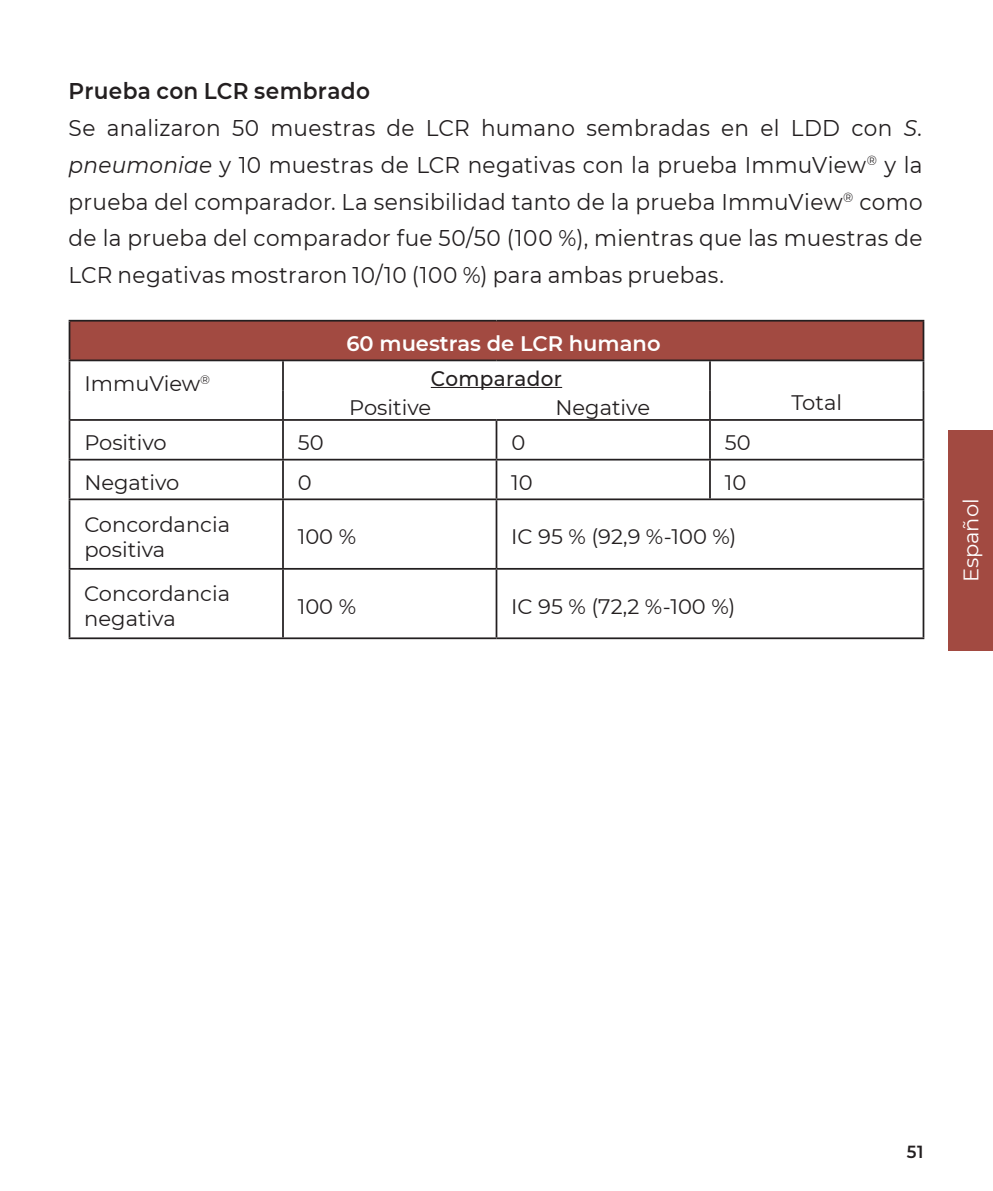
<style>
.page{position:relative;width:993px;height:1191px;background:#fff}
.page>*{position:absolute;margin:0;border:0;box-sizing:border-box;transform-origin:0 0}
.t1{font:22.75px/36.8px "Montserrat";letter-spacing:.015em;color:#231f20;scale:.95 1}
.t2{font:21px/24.5px "Montserrat";color:#231f20}
.t3{font:600 21px "Montserrat";color:#fff}
.t4{font:500 21px "Montserrat";letter-spacing:.02em;color:#231f20;scale:.95 1}
.t5{font:21px "Montserrat";color:#fff}
.t6{font:600 17.5px "Montserrat";color:#231f20;scale:.95 1}
.s1{font-weight:600}
.s2{font-style:italic}
</style>
<div class="page">
<div style="left:69px;top:321px;width:854px;height:39px;background:#a24a41"></div>
<svg style="left:70px;top:361px;width:852px;height:276px"></svg>
<hr style="left:69px;top:320px;width:214px;height:1px;background:#231f20">
<hr style="left:69px;top:321px;width:1px;height:38px;background:#231f20">
<hr style="left:283px;top:320px;width:213px;height:1px;background:#231f20">
<hr style="left:496px;top:320px;width:213px;height:1px;background:#231f20">
<hr style="left:709px;top:320px;width:215px;height:1px;background:#231f20">
<hr style="left:922px;top:321px;width:2px;height:38px;background:#231f20">
<hr style="left:69px;top:359px;width:214px;height:2px;background:#231f20">
<hr style="left:283px;top:359px;width:213px;height:2px;background:#231f20">
<hr style="left:282px;top:361px;width:2px;height:29px;background:#231f20">
<hr style="left:496px;top:359px;width:213px;height:2px;background:#231f20">
<hr style="left:709px;top:359px;width:215px;height:2px;background:#231f20">
<hr style="left:708px;top:361px;width:2px;height:29px;background:#231f20">
<hr style="left:922px;top:361px;width:2px;height:29px;background:#231f20">
<svg style="left:69px;top:361px;width:1px;height:58px"></svg>
<hr style="left:282px;top:390px;width:2px;height:29px;background:#231f20">
<hr style="left:708px;top:390px;width:2px;height:29px;background:#231f20">
<hr style="left:922px;top:390px;width:2px;height:29px;background:#231f20">
<hr style="left:69px;top:421px;width:1px;height:38px;background:#231f20">
<hr style="left:283px;top:419px;width:213px;height:2px;background:#231f20">
<hr style="left:282px;top:421px;width:2px;height:38px;background:#231f20">
<hr style="left:496px;top:419px;width:213px;height:2px;background:#231f20">
<hr style="left:495px;top:421px;width:2px;height:38px;background:#231f20">
<hr style="left:709px;top:419px;width:215px;height:2px;background:#231f20">
<hr style="left:708px;top:421px;width:2px;height:38px;background:#231f20">
<hr style="left:922px;top:421px;width:2px;height:38px;background:#231f20">
<hr style="left:69px;top:460px;width:1px;height:38px;background:#231f20">
<hr style="left:283px;top:459px;width:213px;height:1px;background:#231f20">
<hr style="left:282px;top:460px;width:2px;height:38px;background:#231f20">
<hr style="left:496px;top:459px;width:213px;height:1px;background:#231f20">
<hr style="left:495px;top:460px;width:2px;height:38px;background:#231f20">
<hr style="left:709px;top:459px;width:215px;height:1px;background:#231f20">
<hr style="left:708px;top:460px;width:2px;height:38px;background:#231f20">
<hr style="left:922px;top:460px;width:2px;height:38px;background:#231f20">
<hr style="left:69px;top:498px;width:214px;height:2px;background:#231f20">
<hr style="left:69px;top:500px;width:1px;height:68px;background:#231f20">
<hr style="left:283px;top:498px;width:213px;height:2px;background:#231f20">
<hr style="left:282px;top:500px;width:2px;height:68px;background:#231f20">
<hr style="left:496px;top:498px;width:213px;height:2px;background:#231f20">
<hr style="left:495px;top:500px;width:2px;height:68px;background:#231f20">
<hr style="left:709px;top:498px;width:215px;height:2px;background:#231f20">
<hr style="left:922px;top:500px;width:2px;height:68px;background:#231f20">
<hr style="left:69px;top:568px;width:214px;height:1px;background:#231f20">
<hr style="left:69px;top:569px;width:1px;height:68px;background:#231f20">
<hr style="left:283px;top:568px;width:213px;height:1px;background:#231f20">
<hr style="left:282px;top:569px;width:2px;height:68px;background:#231f20">
<hr style="left:496px;top:568px;width:213px;height:1px;background:#231f20">
<hr style="left:495px;top:569px;width:2px;height:68px;background:#231f20">
<hr style="left:709px;top:568px;width:215px;height:1px;background:#231f20">
<hr style="left:922px;top:569px;width:2px;height:68px;background:#231f20">
<hr style="left:69px;top:637px;width:214px;height:2px;background:#231f20">
<hr style="left:283px;top:637px;width:213px;height:2px;background:#231f20">
<hr style="left:496px;top:637px;width:213px;height:2px;background:#231f20">
<hr style="left:709px;top:637px;width:215px;height:2px;background:#231f20">
<hr style="left:69px;top:419px;width:214px;height:2px;background:#231f20">
<hr style="left:69px;top:459px;width:214px;height:1px;background:#231f20">
<hr style="left:430px;top:387px;width:132px;height:1px;background:#231f20">
<div style="left:947px;top:430px;width:45px;height:220px;background:#a24a41"></div>
<p class="t1" style="left:69px;top:72px;width:900px"><span class="s1">Prueba con LCR sembrado<br></span>Se analizaron 50 muestras de LCR humano sembradas en el LDD con <span class="s2">S. pneumoniae</span> y 10 muestras de LCR negativas con la prueba ImmuView<sup>®</sup> y la prueba del comparador. La sensibilidad tanto de la prueba ImmuView<sup>®</sup> como de la prueba del comparador fue 50/50 (100 %), mientras que las muestras de LCR negativas mostraron 10/10 (100 %) para ambas pruebas.</p>
<p class="t3" style="left:346px;top:328px;width:315px">60 muestras de LCR humano</p>
<p class="t2" style="left:84px;top:370px;width:127px">ImmuView<sup>®</sup></p>
<p class="t4" style="left:430px;top:364px;width:140px">Comparador</p>
<p class="t2" style="left:349px;top:394px;width:83px">Positive</p>
<p class="t2" style="left:555px;top:394px;width:96px">Negative</p>
<p class="t2" style="left:791px;top:389px;width:52px">Total</p>
<p class="t2" style="left:84px;top:429px;width:84px">Positivo</p>
<p class="t2" style="left:298px;top:429px;width:27px">50</p>
<p class="t2" style="left:511px;top:429px;width:15px">0</p>
<p class="t2" style="left:724px;top:429px;width:27px">50</p>
<p class="t2" style="left:84px;top:469px;width:96px">Negativo</p>
<p class="t2" style="left:298px;top:469px;width:15px">0</p>
<p class="t2" style="left:511px;top:469px;width:23px">10</p>
<p class="t2" style="left:724px;top:469px;width:23px">10</p>
<p class="t2" style="left:84px;top:511px;width:147px">Concordancia positiva</p>
<p class="t2" style="left:298px;top:524px;width:60px">100 %</p>
<p class="t2" style="left:511px;top:524px;width:226px">IC 95 % (92,9 %-100 %)</p>
<p class="t2" style="left:84px;top:581px;width:147px">Concordancia negativa</p>
<p class="t2" style="left:298px;top:593px;width:60px">100 %</p>
<p class="t2" style="left:511px;top:593px;width:225px">IC 95 % (72,2 %-100 %)</p>
<p class="t5" style="left:956px;top:582px;width:85px;rotate:-90deg">Español</p>
<p class="t6" style="left:906px;top:1138px;width:19px">51</p>
</div>
